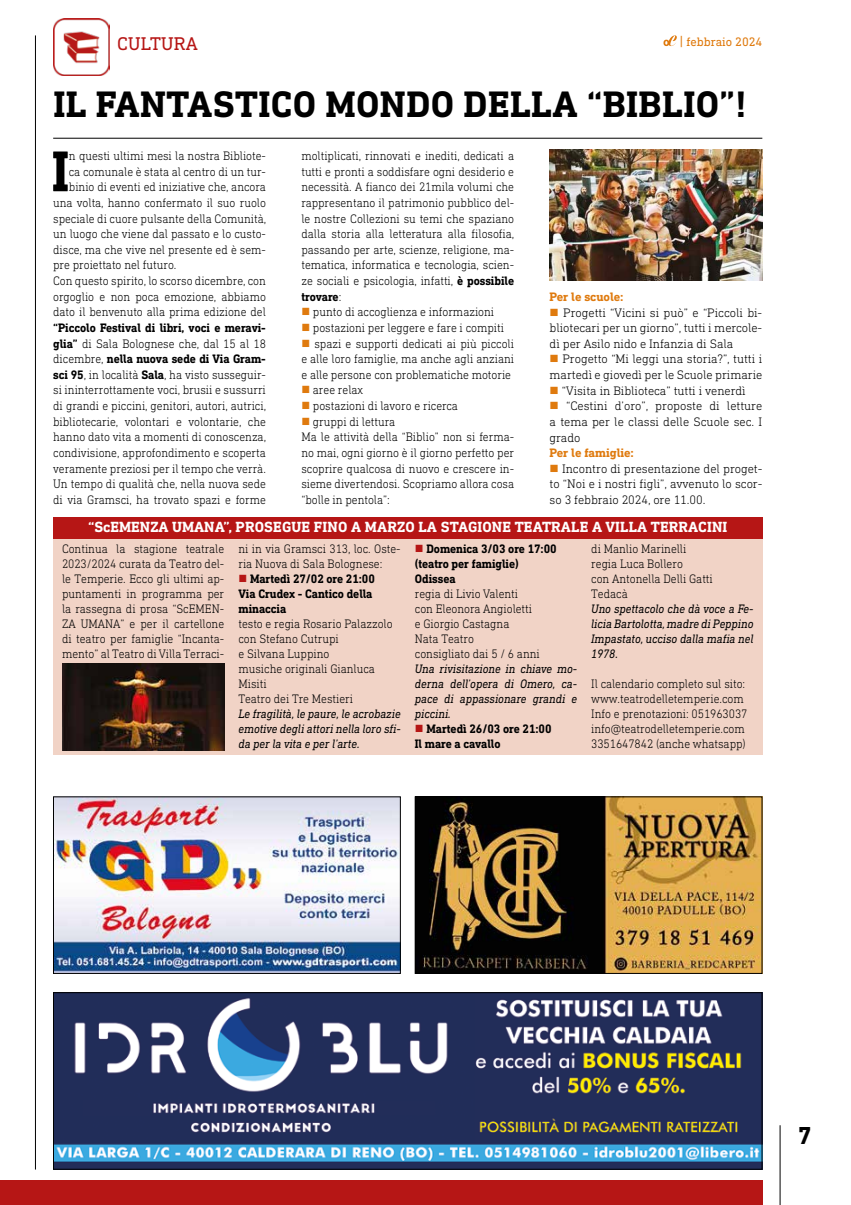
<style>
.page{position:relative;width:851px;height:1205px;background:#fff}
.page>*{position:absolute;margin:0;border:0;box-sizing:border-box;transform-origin:0 0}
.t1{font:700 58.5px "DIN Next Slab Pro";color:#000;scale:.94 1}
.t2{font:700 37.5px "DIN Next Slab Pro";letter-spacing:.01em;color:#000}
.t3{font:700 25px "DIN Next Slab Pro";color:#000}
.t4{font:18.75px "DIN Next Slab Pro";letter-spacing:.01em;color:#b61615}
.t5{font:700 15px "DIN Next Slab Pro";letter-spacing:.01em;color:#fff}
.t6{font:300 12.5px/15.6px "DIN Next Slab Pro";letter-spacing:-.005em;color:#000;scale:.94 1}
.t7{font:300 12.5px/15.6px "DIN Next Slab Pro";letter-spacing:-.005em;color:#000;text-align:justify}
.t8{font:italic 12.5px/15px "DIN Next Slab Pro";letter-spacing:-.005em;color:#000;text-align:justify;scale:.94 1}
.t9{font:700 12.5px/15px "DIN Next Slab Pro";letter-spacing:-.005em;color:#000;scale:.94 1}
.t10{font:700 12.5px "DIN Next Slab Pro";letter-spacing:-.005em;color:#df7a0e}
.t11{font:12.5px "DIN Next Slab Pro";color:#df7a0e}
.s1{font-size:13.75px}
.s2{font-weight:700}
.s3{color:#df7a0e}
.s4{color:#b61615}
</style>
<div class="page">
<hr style="left:779px;top:1125px;width:1px;height:80px;background:#000">
<div style="left:0;top:1180px;width:762px;height:25px;background:#b61615"></div>
<hr style="left:35px;top:35px;width:1px;height:1134px;background:#000">
<img style="left:53px;top:19px;width:57px;height:56px">
<hr style="left:53px;top:138px;width:709px;height:1px;background:#000">
<svg style="left:663px;top:35px;width:13px;height:11px"></svg>
<div style="left:53px;top:539px;width:709px;height:216px;background:#f1d3c6"></div>
<div style="left:53px;top:517px;width:709px;height:22px;background:#b61615"></div>
<img style="left:549px;top:150px;width:213px;height:131px">
<img style="left:62px;top:663px;width:162px;height:87px">
<img style="left:417px;top:798px;width:343px;height:174px">
<div style="left:415px;top:796px;width:347px;height:178px;border:1px solid #000"></div>
<img style="left:55px;top:798px;width:343px;height:174px">
<div style="left:53px;top:796px;width:347px;height:178px;border:1px solid #000"></div>
<img style="left:55px;top:994px;width:705px;height:173px">
<div style="left:53px;top:992px;width:709px;height:177px;border:1px solid #000"></div>
<h3 class="t4" style="left:117px;top:32px;width:82px">CULTURA</h3>
<p class="t11" style="left:679px;top:34px;width:84px"><span class="s1">|</span> febbraio 2024</p>
<h2 class="t2" style="left:53px;top:82px;width:694px">IL FANTASTICO MONDO DELLA “BIBLIO”!</h2>
<p class="t6" style="left:301px;top:148px;width:228px;text-align:justify">moltiplicati, rinnovati e inediti, dedicati a tutti e pronti a soddisfare ogni desiderio e necessità. A fianco dei 21mila volumi che rappresentano il patrimonio pubblico del&shy;le nostre Collezioni su temi che spaziano dalla storia alla letteratura alla filosofia, passando per arte, scienze, religione, ma&shy;tematica, informatica e tecnologia, scien&shy;ze sociali e psicologia, infatti, <span class="s2">è possibile trovare</span>:</p>
<p class="t6" style="left:301px;top:304px;width:206px"><span class="s3">■</span> punto di accoglienza e informazioni</p>
<p class="t6" style="left:301px;top:320px;width:217px"><span class="s3">■</span> postazioni per leggere e fare i compiti</p>
<p class="t6" style="left:301px;top:335px;width:228px;text-align:justify"><span class="s3">■</span> spazi e supporti dedicati ai più piccoli e alle loro famiglie, ma anche agli anziani e alle persone con problematiche motorie</p>
<p class="t6" style="left:301px;top:382px;width:67px"><span class="s3">■</span> aree relax</p>
<p class="t6" style="left:301px;top:398px;width:168px"><span class="s3">■</span> postazioni di lavoro e ricerca</p>
<p class="t6" style="left:301px;top:413px;width:228px"><span class="s3">■</span> gruppi di lettura<br>Ma le attività della “Biblio” non si ferma&shy;no mai, ogni giorno è il giorno perfetto per scoprire qualcosa di nuovo e crescere in&shy;sieme divertendosi. Scopriamo allora cosa “bolle in pentola”:</p>
<h1 class="t1" style="left:52px;top:137px;width:20px">I</h1>
<p class="t6" style="left:69px;top:148px;width:211px">n questi ultimi mesi la nostra Bibliote-</p>
<p class="t6" style="left:69px;top:163px;width:211px">ca comunale è stata al centro di un tur-</p>
<p class="t6" style="left:69px;top:179px;width:211px">binio di eventi ed iniziative che, ancora</p>
<p class="t6" style="left:53px;top:195px;width:228px">una volta, hanno confermato il suo ruolo</p>
<p class="t6" style="left:53px;top:210px;width:228px">speciale di cuore pulsante della Comunità,</p>
<p class="t6" style="left:53px;top:226px;width:228px">un luogo che viene dal passato e lo custo-</p>
<p class="t6" style="left:53px;top:242px;width:228px">disce, ma che vive nel presente ed è sem-</p>
<p class="t6" style="left:53px;top:257px;width:133px">pre proiettato nel futuro.</p>
<p class="t6" style="left:53px;top:273px;width:228px">Con questo spirito, lo scorso dicembre, con</p>
<p class="t6" style="left:53px;top:288px;width:228px">orgoglio e non poca emozione, abbiamo</p>
<p class="t6" style="left:53px;top:304px;width:228px">dato il benvenuto alla prima edizione del</p>
<p class="t6" style="left:53px;top:320px;width:228px;text-align:justify"><span class="s2">“Piccolo Festival di libri, voci e meravi&shy;glia”</span> di Sala Bolognese che, dal 15 al 18 dicembre, <span class="s2">nella nuova sede di Via Gram&shy;sci 95</span>, in località <span class="s2">Sala</span>, ha visto susseguir&shy;si ininterrottamente voci, brusii e sussurri di grandi e piccini, genitori, autori, autrici, bibliotecarie, volontari e volontarie, che hanno dato vita a momenti di conoscenza, condivisione, approfondimento e scoperta veramente preziosi per il tempo che verrà.<br>Un tempo di qualità che, nella nuova sede di via Gramsci, ha trovato spazi e forme</p>
<p class="t10" style="left:549px;top:289px;width:75px">Per le scuole:</p>
<p class="t7" style="left:549px;top:304px;width:214px"><span class="s3">■</span> Progetti “Vicini si può” e “Piccoli bi&shy;bliotecari per un giorno”, tutti i mercole&shy;dì per Asilo nido e Infanzia di Sala</p>
<p class="t7" style="left:549px;top:351px;width:214px"><span class="s3">■</span> Progetto “Mi leggi una storia?”, tutti i martedì e giovedì per le Scuole primarie</p>
<p class="t7" style="left:549px;top:382px;width:198px"><span class="s3">■</span> “Visita in Biblioteca” tutti i venerdì</p>
<p class="t7" style="left:549px;top:398px;width:214px"><span class="s3">■</span> “Cestini d’oro”, proposte di letture a tema per le classi delle Scuole sec. I grado</p>
<p class="t10" style="left:549px;top:446px;width:86px">Per le famiglie:</p>
<p class="t7" style="left:549px;top:460px;width:214px"><span class="s3">■</span> Incontro di presentazione del proget&shy;to “Noi e i nostri figli”, avvenuto lo scor&shy;so 3 febbraio 2024, ore 11.00.</p>
<p class="t5" style="left:88px;top:518px;width:640px">“ScEMENZA UMANA”, PROSEGUE FINO A MARZO LA STAGIONE TEATRALE A VILLA TERRACINI</p>
<p class="t6" style="left:62px;top:541px;width:174px;line-height:15px;text-align:justify">Continua la stagione teatrale 2023/2024 curata da Teatro del&shy;le Temperie. Ecco gli ultimi ap&shy;puntamenti in programma per la rassegna di prosa “ScEMEN-ZA UMANA” e per il cartellone di teatro per famiglie “Incanta&shy;mento” al Teatro di Villa Terraci-</p>
<p class="t6" style="left:238px;top:541px;width:174px;line-height:15px">ni in via Gramsci 313, loc. Oste&shy;ria Nuova di Sala Bolognese:</p>
<p class="t6" style="left:591px;top:541px;width:131px;line-height:15px">di Manlio Marinelli regia Luca Bollero<br>con Antonella Delli Gatti<br>Tedacà</p>
<p class="t8" style="left:591px;top:600px;width:174px">Uno spettacolo che dà voce a Fe&shy;licia Bartolotta, madre di Peppino Impastato, ucciso dalla mafia nel 1978.</p>
<p class="t6" style="left:591px;top:676px;width:168px;line-height:15px">Il calendario completo sul sito: www.teatrodelletemperie.com<br>Info e prenotazioni: 051963037 info@teatrodelletemperie.com<br>3351647842 (anche whatsapp)</p>
<p class="t9" style="left:415px;top:541px;width:152px"><span class="s4">■</span> Domenica 3/03 ore 17:00 (teatro per famiglie)<br>Odissea</p>
<p class="t6" style="left:415px;top:586px;width:134px;line-height:15px">regia di Livio Valenti<br>con Eleonora Angioletti e Giorgio Castagna<br>Nata Teatro<br>consigliato dai 5 / 6 anni</p>
<p class="t8" style="left:415px;top:661px;width:174px">Una rivisitazione in chiave mo&shy;derna dell’opera di Omero, ca&shy;pace di appassionare grandi e piccini.</p>
<p class="t9" style="left:415px;top:721px;width:147px"><span class="s4">■</span> Martedì 26/03 ore 21:00<br>Il mare a cavallo</p>
<p class="t9" style="left:238px;top:571px;width:147px"><span class="s4">■</span> Martedì 27/02 ore 21:00<br>Via Crudex - Cantico della minaccia</p>
<p class="t6" style="left:238px;top:616px;width:165px;line-height:15px">testo e regia Rosario Palazzolo con Stefano Cutrupi<br>e Silvana Luppino<br>musiche originali Gianluca<br>Misiti<br>Teatro dei Tre Mestieri</p>
<p class="t8" style="left:238px;top:705px;width:174px">Le fragilità, le paure, le acrobazie emotive degli attori nella loro sfi&shy;da per la vita e per l’arte.</p>
<h3 class="t3" style="left:797px;top:1121px;width:15px">7</h3>
</div>
